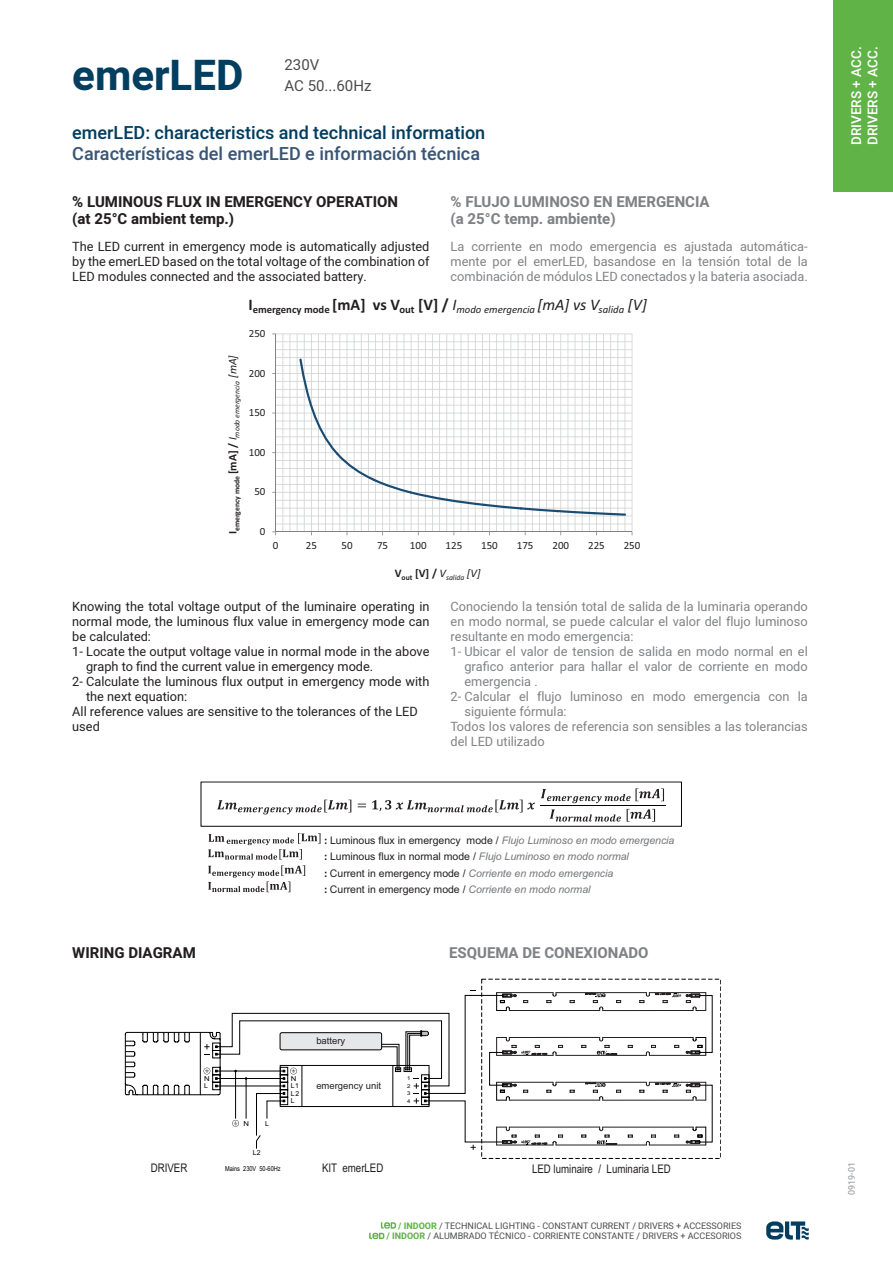
<style>
.page{position:relative;width:893px;height:1263px;background:#fff}
.page>*{position:absolute;margin:0;border:0;box-sizing:border-box;transform-origin:0 0}
.Titulo_Producto{font:700 42px "Heebo";color:#023e60}
.Subtit_Producto{font:500 18px "Heebo";color:#023e60}
.Subtit_Producto-2{font:500 18px "Heebo";color:#395676}
.t1{font:700 15px/16.5px "Heebo";color:#808285}
.titulo_texto_corrido{font:700 15px/16.5px "Heebo";color:#231f20}
.Volt___Hz{font:15px "Heebo";color:#4b4c4d}
.t2{font:500 13.5px/16.2px "Heebo";color:#fff}
.t3{font:12.75px/15px "Heebo";color:#808285;text-align:justify}
.t4{font:12.75px/15px "Heebo";color:#231f20}
.t5{font:11.85px "Arial Narrow";color:#231f20}
.t6{font:10.95px "Calibri";color:#231f20}
.t7{font:italic 10.65px "Calibri";color:#231f20}
.t8{font:italic 10.5px/16.2px "Arial";color:#727477}
.t9{font:500 10.5px/12.6px "Heebo";color:#fff}
.t10{font:9.45px "Arial";color:#231f20}
.t11{font:9px/10.5px "Heebo";color:#4b4c4d}
.Codigo_página{font:9px "Heebo";color:#939598}
.t12{font:italic 7.65px "Calibri";color:#231f20}
.t13{font:6.9px "Arial Narrow";color:#000}
.t14{font:6.9px/7.5px "Arial";color:#000;text-align:justify}
.t15{font:6.9px/7.5px "Arial";color:#000;scale:1.13 1}
.t16{font:5.25px/7.5px "Arial";color:#000;text-align:justify;scale:1.13 1}
.s1{font-weight:700;font-style:normal}
.s2{font-family:"Calibri";font-weight:700;font-style:normal;font-size:11.55px;color:#231f20}
.s3{font-style:normal;color:#231f20}
.s4{font-weight:700;color:#60b346}
</style>
<div class="page">
<svg style="left:766px;top:1221px;width:43px;height:19px"></svg>
<svg style="left:272px;top:333px;width:361px;height:203px"></svg>
<svg style="left:200px;top:781px;width:482px;height:46px"></svg>
<hr style="left:540px;top:805px;width:126px;height:1px;background:#000">
<svg style="left:208px;top:833px;width:112px;height:59px"></svg>
<div style="left:481px;top:979px;width:240px;height:180px;border:1px dashed #000"></div>
<svg style="left:125px;top:990px;width:587px;height:160px"></svg>
<div style="left:833px;top:0;width:60px;height:191px;background:#60b346"></div>
<svg style="left:369px;top:1222px;width:27px;height:17px"></svg>
<p class="Titulo_Producto" style="left:72px;top:46px;width:172px">emerLED</p>
<p class="Volt___Hz" style="left:284px;top:54px;width:36px">230V</p>
<p class="Volt___Hz" style="left:284px;top:75px;width:89px">AC 50...60Hz</p>
<p class="Subtit_Producto" style="left:72px;top:120px;width:414px">emerLED: characteristics and technical information</p>
<p class="Subtit_Producto-2" style="left:72px;top:141px;width:409px">Características del emerLED e información técnica</p>
<p class="t1" style="left:451px;top:194px;width:261px">% FLUJO LUMINOSO EN EMERGENCIA (a 25°C temp. ambiente)</p>
<p class="t3" style="left:451px;top:239px;width:359px">La corriente en modo emergencia es ajustada automática&shy;mente por el emerLED, basandose en la tensión total de la combinación de módulos LED conectados y la bateria asociada.</p>
<p class="titulo_texto_corrido" style="left:72px;top:194px;width:327px">% LUMINOUS FLUX IN EMERGENCY OPERATION (at 25°C ambient temp.)</p>
<p class="t4" style="left:72px;top:239px;width:359px;text-align:justify">The LED current in emergency mode is automatically adjusted by the emerLED based on the total voltage of the combination of LED modules connected and the associated battery.</p>
<p class="t7" style="left:248px;top:303px;width:400px"><sup>I</sup><span class="s1">emergency mode</span> <sup>[mA]</sup> <sup>vs</sup> <sup>V</sup><span class="s1">out</span> <sup>[V]</sup> <sup>/</sup> <sup>I</sup>modo emergencia <sup>[mA]</sup> <sup>vs</sup> <sup>V</sup>salida <sup>[V]</sup></p>
<p class="t12" style="left:232px;top:534px;width:181px;rotate:-90deg"><sup>I</sup><span class="s1">emergency mode</span> <sup>[mA]</sup> <sup>/</sup> <sup>I</sup>modo emergencia <sup>[mA]</sup></p>
<p class="t6" style="left:249px;top:326px;width:18px">250</p>
<p class="t6" style="left:249px;top:366px;width:18px">200</p>
<p class="t6" style="left:249px;top:406px;width:18px">150</p>
<p class="t6" style="left:249px;top:445px;width:18px">100</p>
<p class="t6" style="left:254px;top:485px;width:13px">50</p>
<p class="t6" style="left:260px;top:524px;width:7px">0</p>
<p class="t6" style="left:273px;top:539px;width:7px">0</p>
<p class="t6" style="left:306px;top:539px;width:13px">25</p>
<p class="t6" style="left:341px;top:539px;width:13px">50</p>
<p class="t6" style="left:377px;top:539px;width:13px">75</p>
<p class="t6" style="left:410px;top:539px;width:18px">100</p>
<p class="t6" style="left:446px;top:539px;width:18px">125</p>
<p class="t6" style="left:481px;top:539px;width:18px">150</p>
<p class="t6" style="left:517px;top:539px;width:18px">175</p>
<p class="t6" style="left:552px;top:539px;width:18px">200</p>
<p class="t6" style="left:588px;top:539px;width:18px">225</p>
<p class="t6" style="left:624px;top:539px;width:18px">250</p>
<p class="t12" style="left:395px;top:572px;width:87px"><sup>V</sup><span class="s1">out</span> <sup>[V]</sup> <sup>/</sup> <sup>V</sup>salida <sup>[V]</sup></p>
<p class="t4" style="left:72px;top:599px;width:359px;text-align:justify">Knowing the total voltage output of the luminaire operating in normal mode, the luminous flux value in emergency mode can be calculated:</p>
<p class="t4" style="left:86px;top:644px;width:345px;text-indent:-14px">1- Locate the output voltage value in normal mode in the above graph to find the current value in emergency mode.</p>
<p class="t4" style="left:86px;top:674px;width:345px;text-indent:-14px">2- Calculate the luminous flux output in emergency mode with the next equation:</p>
<p class="t4" style="left:72px;top:704px;width:347px">All reference values are sensitive to the tolerances of the LED used</p>
<p class="t3" style="left:451px;top:599px;width:359px">Conociendo la tensión total de salida de la luminaria operando en modo normal, se puede calcular el valor del flujo luminoso resultante en modo emergencia:</p>
<p class="t3" style="left:464px;top:644px;width:345px;text-indent:-14px">1- Ubicar el valor de tension de salida en modo normal en el grafico anterior para hallar el valor de corriente en modo emergencia .</p>
<p class="t3" style="left:464px;top:689px;width:345px;text-indent:-14px">2- Calcular el flujo luminoso en modo emergencia con la siguiente fórmula:</p>
<p class="t3" style="left:451px;top:719px;width:359px">Todos los valores de referencia son sensibles a las tolerancias del LED utilizado</p>
<p class="t8" style="left:324px;top:833px;width:352px"><span class="s2">:</span> <span class="s3">Luminous flux in emergency mode /</span> Flujo Luminoso en modo emergencia <span class="s2">:</span> <span class="s3">Luminous flux in normal mode /</span> Flujo Luminoso en modo normal<br><span class="s2">:</span> <span class="s3">Current in emergency mode /</span> Corriente en modo emergencia<br><span class="s2">:</span> <span class="s3">Current in emergency mode /</span> Corriente en modo normal</p>
<p class="titulo_texto_corrido" style="left:72px;top:944px;width:125px">WIRING DIAGRAM</p>
<p class="t1" style="left:449px;top:944px;width:201px">ESQUEMA DE CONEXIONADO</p>
<p class="t10" style="left:316px;top:1035px;width:30px">battery</p>
<p class="t15" style="left:204px;top:1075px;width:6px">N<br>L</p>
<p class="t10" style="left:316px;top:1080px;width:66px">emergency unit</p>
<p class="t15" style="left:291px;top:1075px;width:6px">N</p>
<p class="t16" style="left:407px;top:1075px;width:4px">1<br>2<br>3<br>4</p>
<p class="t14" style="left:291px;top:1082px;width:10px">L1<br>L2<br>L</p>
<p class="t15" style="left:243px;top:1119px;width:6px">N</p>
<p class="t14" style="left:265px;top:1119px;width:5px">L</p>
<p class="t14" style="left:253px;top:1149px;width:9px">L2</p>
<p class="t13" style="left:225px;top:1163px;width:57px">Mains 230V 50-60Hz</p>
<p class="t5" style="left:151px;top:1159px;width:38px">DRIVER</p>
<p class="t5" style="left:322px;top:1159px;width:63px">KIT emerLED</p>
<p class="t5" style="left:532px;top:1159px;width:140px">LED luminaire / Luminaria LED</p>
<p class="t11" style="left:374px;top:1220px;width:268px;text-indent:14px"><span class="s4">/ INDOOR</span> / TECHNICAL LIGHTING - CONSTANT CURRENT / 1. <span class="s4">/ INDOOR</span> / ILUMINACIÓN TÉCNICA - CORRIENTE CONSTANTE / 1.</p>
<p class="t11" style="left:387px;top:1220px;width:356px;text-align:right"><span class="s4">/ INDOOR</span> / TECHNICAL LIGHTING - CONSTANT CURRENT / DRIVERS + ACCESSORIES<br><span class="s4">/ INDOOR</span> / ALUMBRADO TÉCNICO - CORRIENTE CONSTANTE / DRIVERS + ACCESORIOS</p>
<p class="t2" style="left:848px;top:145px;width:100px;rotate:-90deg">DRIVERS + ACC.<br>DRIVERS + ACC.</p>
<p class="t9" style="left:851px;top:114px;width:44px;rotate:-90deg">DRIVERS<br>DRIVERS</p>
<p class="t2" style="left:848px;top:170px;width:100px;rotate:-90deg">DRIVERS + ACC.<br>DRIVERS + ACC.</p>
<p class="Codigo_página" style="left:845px;top:1195px;width:34px;rotate:-90deg">0919-01</p>
</div>
